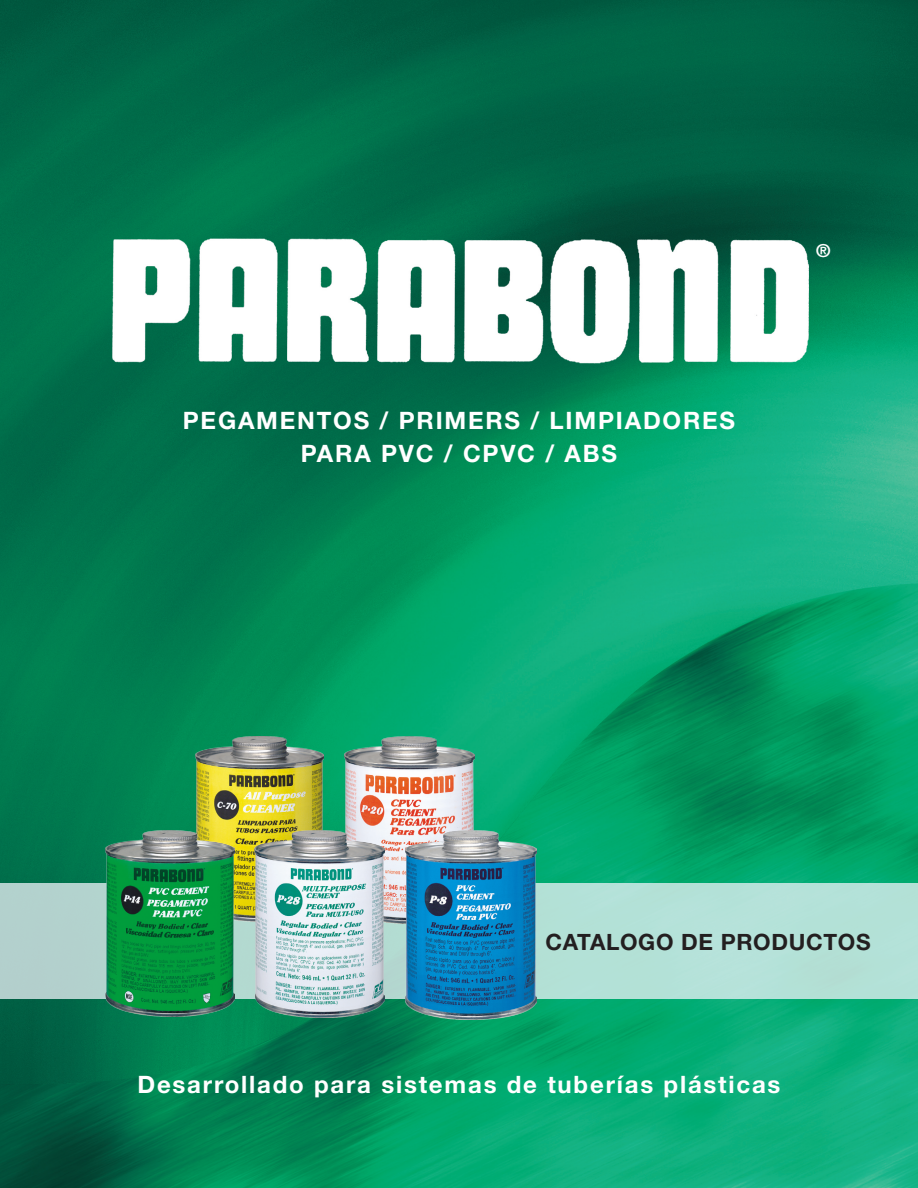
<style>
.page{position:relative;width:918px;height:1188px;background:#fff}
.page>*{position:absolute;margin:0;border:0;box-sizing:border-box;transform-origin:0 0}
.t1{font:700 24px/33px "Helvetica Neue LT";letter-spacing:.075em;color:#fff;text-align:center}
.t2{font:700 22.5px "Helvetica Neue LT";letter-spacing:.03em;color:#231f20}
.t3{font:700 18px "Helvetica Neue LT";color:#fff}
</style>
<div class="page">
<img style="left:0;top:0;width:918px;height:1188px">
<div style="left:0;top:884px;width:918px;height:115px;background:linear-gradient(to bottom,#b4ded6,#b3ddd4)"></div>
<img style="left:195px;top:736px;width:129px;height:186px">
<img style="left:344px;top:736px;width:131px;height:188px">
<img style="left:105px;top:831px;width:129px;height:185px">
<img style="left:255px;top:831px;width:130px;height:186px">
<img style="left:405px;top:831px;width:131px;height:189px">
<img style="left:112px;top:239px;width:697px;height:124px">
<p class="t1" style="left:183px;top:403px;width:554px">PEGAMENTOS / PRIMERS / LIMPIADORES<br>PARA PVC / CPVC / ABS</p>
<p class="t3" style="left:816px;top:239px;width:16px">®</p>
<p class="t2" style="left:546px;top:928px;width:327px">CATALOGO DE PRODUCTOS</p>
<p class="t1" style="left:137px;top:1067px;width:645px">Desarrollado para sistemas de tuberías plásticas</p>
</div>
